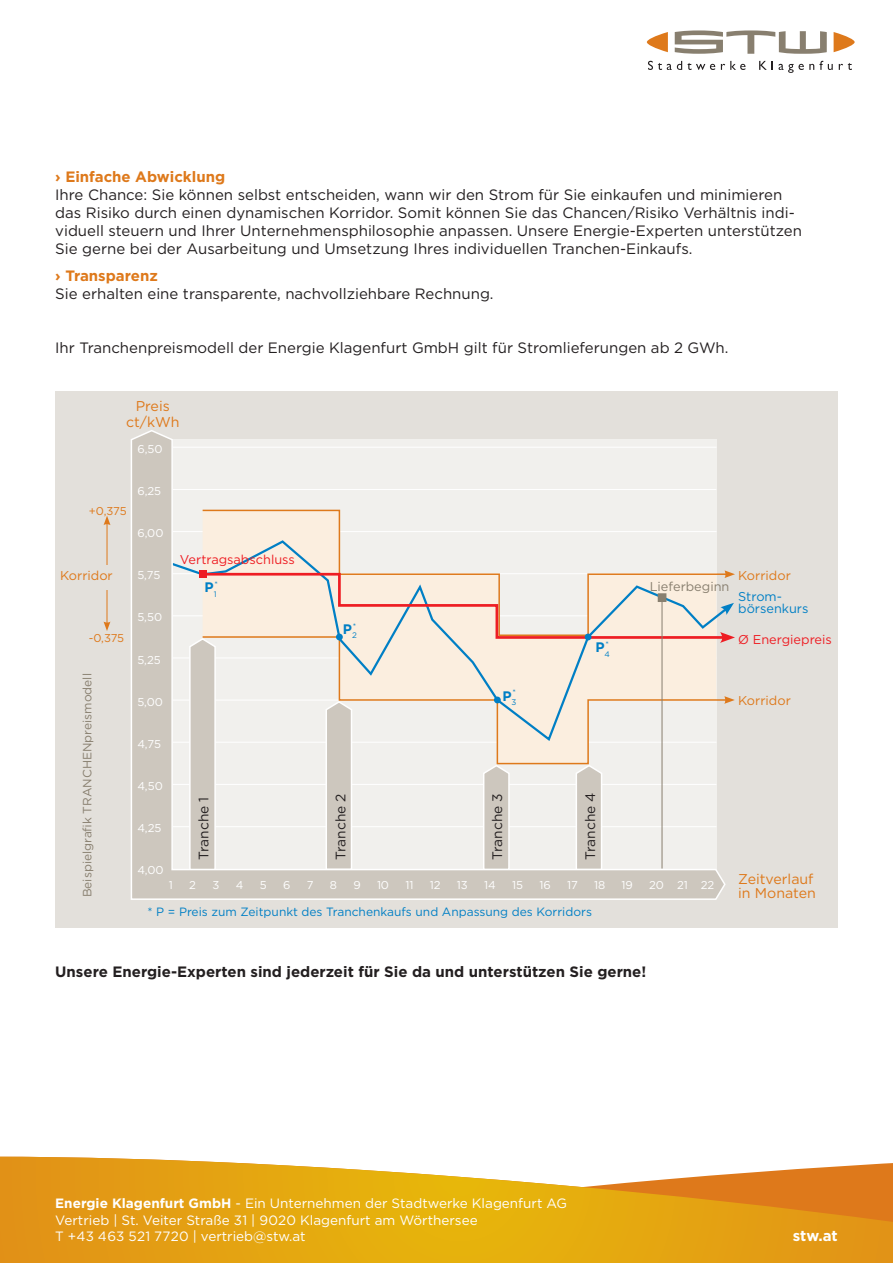
<style>
.page{position:relative;width:893px;height:1263px;background:#fff}
.page>*{position:absolute;margin:0;border:0;box-sizing:border-box;transform-origin:0 0}
.Info_Fließtext{font:15px/18px "Gotham";color:#231f20}
.Info_Fließ_Head{font:700 15px "Gotham";color:#231f20}
.Info_Fließ_Head-2{font:700 15px "Gotham";color:#de791b}
.Titel_H1{font:700 15px "Gotham";color:#fff}
.Info_Fließtext-2{font:14.25px/13.2px "Gotham";color:#de791b}
.Info_Fließtext-3{font:13.8px "Gotham";color:#231f20}
.Info_Fließtext-4{font:700 13.8px "Gotham";color:#007fc5}
.t1{font:13.5px/16.5px "Gotham";color:#fff}
.Info_Fließtext-5{font:12.75px "Gotham";color:#ee1d23}
.Info_Fließtext-6{font:12.75px "Gotham";color:#de791b}
.Info_Fließtext-7{font:12.75px/11.4px "Gotham";color:#007fc5}
.Info_Fließtext-8{font:12.75px "Gotham";color:#887f6f}
.Info_Fließtext-9{font:12px "Gotham";color:#007fc5}
.Info_Fließtext-10{font:12px "Gotham";color:#887f6f}
.Info_Fließtext-11{font:11.4px "Gotham";letter-spacing:-.01em;color:#fff}
.Info_Fließtext-12{font:11.4px "Gotham";letter-spacing:-.025em;color:#de791b}
.Info_Fließtext-13{font:8.1px "Gotham";color:#007fc5}
.s1{font-weight:700}
</style>
<div class="page">
<div style="left:55px;top:391px;width:783px;height:537px;background:#e3e0db"></div>
<hr style="left:107px;top:523px;width:1px;height:101px;background:#de791b">
<svg style="left:104px;top:621px;width:6px;height:10px"></svg>
<svg style="left:104px;top:516px;width:6px;height:9px"></svg>
<svg style="left:130px;top:430px;width:596px;height:470px;background:#eae5de"></svg>
<svg style="left:647px;top:32px;width:21px;height:20px"></svg>
<svg style="left:834px;top:32px;width:21px;height:20px"></svg>
<svg style="left:675px;top:30px;width:152px;height:24px"></svg>
<svg style="left:648px;top:61px;width:67px;height:9px"></svg>
<svg style="left:721px;top:61px;width:24px;height:9px"></svg>
<svg style="left:759px;top:61px;width:74px;height:12px"></svg>
<svg style="left:839px;top:63px;width:13px;height:7px"></svg>
<svg style="left:0;top:1157px;width:893px;height:106px;background:#e6aa2e"></svg>
<div style="left:93px;top:566px;width:28px;height:24px;background:#e3e0db"></div>
<p class="Info_Fließ_Head-2" style="left:55px;top:167px;width:171px">› Einfache Abwicklung</p>
<p class="Info_Fließtext" style="left:55px;top:185px;width:748px">Ihre Chance: Sie können selbst entscheiden, wann wir den Strom für Sie einkaufen und minimieren das Risiko durch einen dynamischen Korridor. Somit können Sie das Chancen/Risiko Verhältnis indi&shy;viduell steuern und Ihrer Unternehmensphilosophie anpassen. Unsere Energie-Experten unterstützen Sie gerne bei der Ausarbeitung und Umsetzung Ihres individuellen Tranchen-Einkaufs.</p>
<p class="Info_Fließ_Head-2" style="left:55px;top:266px;width:104px">› Transparenz</p>
<p class="Info_Fließtext" style="left:55px;top:284px;width:440px">Sie erhalten eine transparente, nachvollziehbare Rechnung.</p>
<p class="Info_Fließtext" style="left:55px;top:338px;width:675px">Ihr Tranchenpreismodell der Energie Klagenfurt GmbH gilt für Stromlieferungen ab 2 GWh.</p>
<p class="Info_Fließtext-2" style="left:126px;top:398px;width:55px;line-height:16px;text-align:center">Preis ct/kWh</p>
<p class="Info_Fließtext-12" style="left:89px;top:503px;width:39px">+0,375</p>
<p class="Info_Fließtext-6" style="left:60px;top:567px;width:54px">Korridor</p>
<p class="Info_Fließtext-12" style="left:89px;top:630px;width:37px">-0,375</p>
<p class="Info_Fließtext-10" style="left:79px;top:897px;width:225px;rotate:-90deg">Beispielgrafik TRANCHENpreismodell</p>
<p class="Info_Fließtext-11" style="left:137px;top:442px;width:27px">6,50</p>
<p class="Info_Fließtext-11" style="left:137px;top:484px;width:25px">6,25</p>
<p class="Info_Fließtext-11" style="left:137px;top:526px;width:28px">6,00</p>
<p class="Info_Fließtext-11" style="left:137px;top:568px;width:24px">5,75</p>
<p class="Info_Fließtext-11" style="left:137px;top:610px;width:26px">5,50</p>
<p class="Info_Fließtext-11" style="left:137px;top:652px;width:25px">5,25</p>
<p class="Info_Fließtext-11" style="left:137px;top:694px;width:27px">5,00</p>
<p class="Info_Fließtext-11" style="left:137px;top:736px;width:25px">4,75</p>
<p class="Info_Fließtext-11" style="left:137px;top:778px;width:27px">4,50</p>
<p class="Info_Fließtext-11" style="left:137px;top:820px;width:26px">4,25</p>
<p class="Info_Fließtext-11" style="left:137px;top:863px;width:28px">4,00</p>
<p class="Info_Fließtext-5" style="left:180px;top:552px;width:116px">Vertragsabschluss</p>
<p class="Info_Fließtext-4" style="left:204px;top:578px;width:14px">P<sub>1</sub></p>
<p class="Info_Fließtext-13" style="left:215px;top:579px;width:5px">*</p>
<p class="Info_Fließtext-13" style="left:353px;top:621px;width:5px">*</p>
<p class="Info_Fließtext-4" style="left:343px;top:620px;width:16px">P<sub>2</sub></p>
<p class="Info_Fließtext-13" style="left:512px;top:687px;width:5px">*</p>
<p class="Info_Fließtext-4" style="left:502px;top:687px;width:16px">P<sub>3</sub></p>
<p class="Info_Fließtext-13" style="left:605px;top:638px;width:5px">*</p>
<p class="Info_Fließtext-4" style="left:595px;top:638px;width:16px">P<sub>4</sub></p>
<p class="Info_Fließtext-3" style="left:195px;top:859px;width:64px;rotate:-90deg">Tranche 1</p>
<p class="Info_Fließtext-3" style="left:488px;top:859px;width:68px;rotate:-90deg">Tranche 3</p>
<p class="Info_Fließtext-3" style="left:581px;top:859px;width:69px;rotate:-90deg">Tranche 4</p>
<p class="Info_Fließtext-3" style="left:332px;top:859px;width:68px;rotate:-90deg">Tranche 2</p>
<p class="Info_Fließtext-8" style="left:650px;top:578px;width:81px">Lieferbeginn</p>
<p class="Info_Fließtext-11" style="left:169px;top:878px;width:6px">1</p>
<p class="Info_Fließtext-11" style="left:189px;top:878px;width:8px">2</p>
<p class="Info_Fließtext-11" style="left:212px;top:878px;width:8px">3</p>
<p class="Info_Fließtext-11" style="left:236px;top:878px;width:9px">4</p>
<p class="Info_Fließtext-11" style="left:260px;top:878px;width:8px">5</p>
<p class="Info_Fließtext-11" style="left:283px;top:878px;width:9px">6</p>
<p class="Info_Fließtext-11" style="left:307px;top:878px;width:8px">7</p>
<p class="Info_Fließtext-11" style="left:330px;top:878px;width:9px">8</p>
<p class="Info_Fließtext-11" style="left:353px;top:878px;width:9px">9</p>
<p class="Info_Fließtext-11" style="left:377px;top:878px;width:14px">10</p>
<p class="Info_Fließtext-11" style="left:405px;top:878px;width:10px">11</p>
<p class="Info_Fließtext-11" style="left:430px;top:878px;width:12px">12</p>
<p class="Info_Fließtext-11" style="left:457px;top:878px;width:12px">13</p>
<p class="Info_Fließtext-11" style="left:484px;top:878px;width:13px">14</p>
<p class="Info_Fließtext-11" style="left:512px;top:878px;width:12px">15</p>
<p class="Info_Fließtext-11" style="left:539px;top:878px;width:13px">16</p>
<p class="Info_Fließtext-11" style="left:567px;top:878px;width:12px">17</p>
<p class="Info_Fließtext-11" style="left:594px;top:878px;width:13px">18</p>
<p class="Info_Fließtext-11" style="left:622px;top:878px;width:13px">19</p>
<p class="Info_Fließtext-11" style="left:649px;top:878px;width:67px">20 21 22</p>
<p class="Info_Fließtext-9" style="left:148px;top:904px;width:446px">* P = Preis zum Zeitpunkt des Tranchenkaufs und Anpassung des Korridors</p>
<p class="Info_Fließtext-6" style="left:738px;top:567px;width:54px">Korridor</p>
<p class="Info_Fließtext-7" style="left:738px;top:591px;width:72px">Strom&shy;börsenkurs</p>
<p class="Info_Fließtext-5" style="left:738px;top:631px;width:95px">Ø Energiepreis</p>
<p class="Info_Fließtext-6" style="left:738px;top:692px;width:54px">Korridor</p>
<p class="Info_Fließtext-2" style="left:738px;top:872px;width:79px">Zeitverlauf in Monaten</p>
<p class="Info_Fließ_Head" style="left:55px;top:962px;width:593px">Unsere Energie-Experten sind jederzeit für Sie da und unterstützen Sie gerne!</p>
<p class="t1" style="left:55px;top:1195px;width:513px"><span class="s1">Energie Klagenfurt GmbH</span> - Ein Unternehmen der Stadtwerke Klagenfurt AG<br>Vertrieb | St. Veiter Straße 31 | 9020 Klagenfurt am Wörthersee<br>T +43 463 521 7720 | vertrieb@stw.at</p>
<p class="Titel_H1" style="left:793px;top:1226px;width:46px">stw.at</p>
</div>
